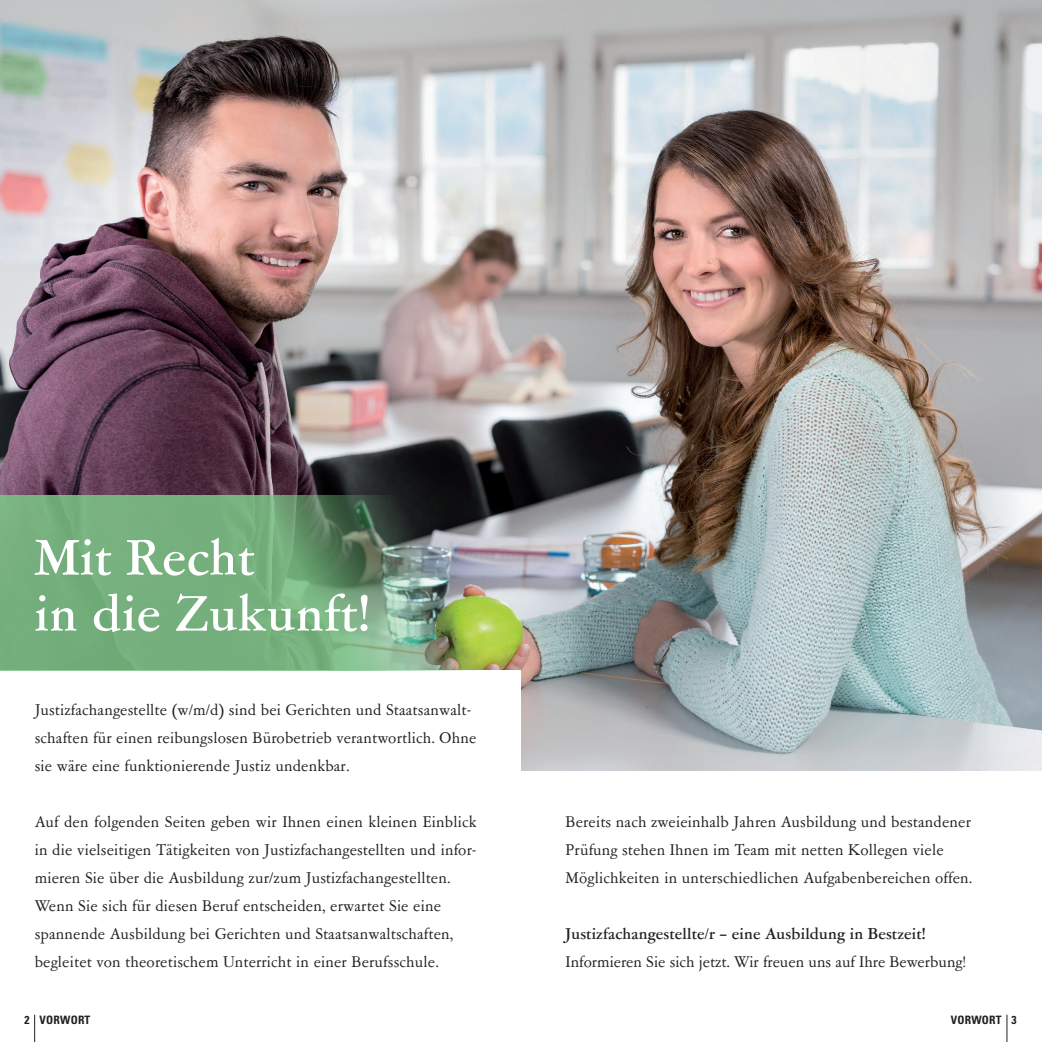
<style>
.page{position:relative;width:1042px;height:1042px;background:#fff}
.page>*{position:absolute;margin:0;border:0;box-sizing:border-box;transform-origin:0 0}
.t1{font:500 56px/56px "Garamont Amst SB";letter-spacing:.01em;color:#fff}
.t2{font:17.5px/28px "Garamont Amst SB";letter-spacing:.01em;color:#231f20}
.t3{font:500 17.5px "Garamont Amst SB";letter-spacing:.01em;color:#231f20}
.t4{font:700 condensed 11.55px "Univers";letter-spacing:.02em;color:#231f20}
</style>
<div class="page">
<img style="left:0;top:0;width:1042px;height:770px">
<div style="left:0;top:670px;width:521px;height:156px;background:#fff"></div>
<img style="left:0;top:495px;width:475px;height:175px">
<svg style="left:1006px;top:1014px;width:1px;height:28px"></svg>
<svg style="left:34px;top:1014px;width:1px;height:28px"></svg>
<h1 class="t1" style="left:35px;top:532px;width:337px">Mit Recht<br>in die Zukunft!</h1>
<p class="t2" style="left:35px;top:696px;width:443px">Justizfachangestellte (w/m/d) sind bei Gerichten und Staatsanwalt&shy;schaften für einen reibungslosen Bürobetrieb verantwortlich. Ohne sie wäre eine funktionierende Justiz undenkbar.</p>
<p class="t2" style="left:35px;top:808px;width:443px">Auf den folgenden Seiten geben wir Ihnen einen kleinen Einblick in die vielseitigen Tätigkeiten von Justizfachangestellten und infor&shy;mieren Sie über die Ausbildung zur/zum Justizfachangestellten.<br>Wenn Sie sich für diesen Beruf entscheiden, erwartet Sie eine spannende Ausbildung bei Gerichten und Staatsanwaltschaften, begleitet von theoretischem Unterricht in einer Berufsschule.</p>
<p class="t2" style="left:566px;top:808px;width:408px">Bereits nach zweieinhalb Jahren Ausbildung und bestandener<br>Prüfung stehen Ihnen im Team mit netten Kollegen viele<br>Möglichkeiten in unterschiedlichen Aufgabenbereichen offen.</p>
<p class="t3" style="left:566px;top:924px;width:362px">Justizfachangestellte/r – eine Ausbildung in Bestzeit!</p>
<p class="t2" style="left:566px;top:948px;width:402px">Informieren Sie sich jetzt. Wir freuen uns auf Ihre Bewerbung!</p>
<p class="t4" style="left:25px;top:1012px;width:67px">2 VORWORT</p>
<p class="t4" style="left:951px;top:1012px;width:67px">VORWORT 3</p>
</div>
